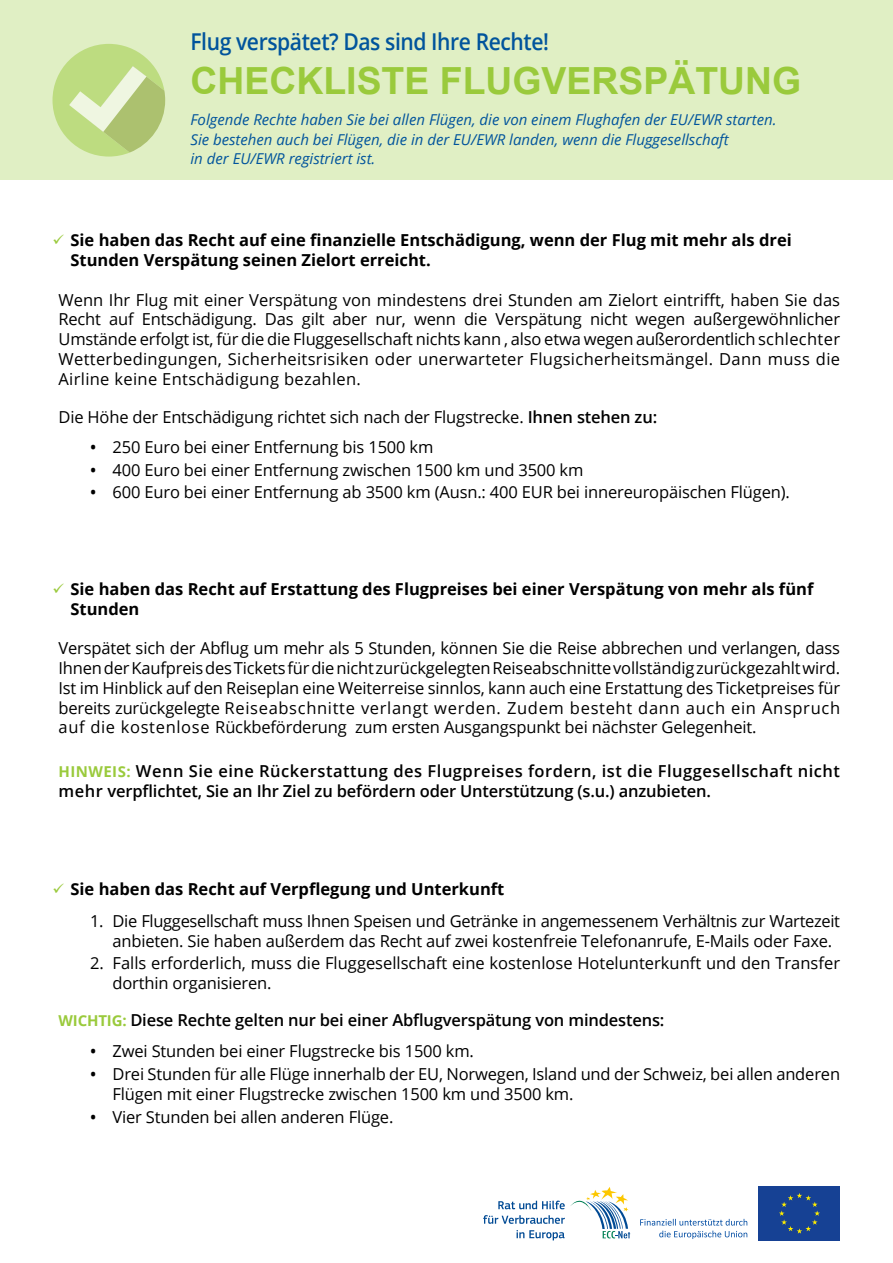
<style>
.page{position:relative;width:893px;height:1263px;background:#fff}
.page>*{position:absolute;margin:0;border:0;box-sizing:border-box;transform-origin:0 0}
.t1{font:700 37.35px "Arial";color:#9aca3c}
.t2{font:600 23.25px "Open Sans";letter-spacing:-.02em;color:#01549c;scale:.91 1}
.t3{font:16.5px/19.8px "Open Sans";letter-spacing:-.01em;color:#000}
.t4{font:700 16.5px/19.8px "Open Sans";color:#000}
.t5{font:600 16.5px/19.8px "Open Sans";letter-spacing:.03em;color:#000}
.t6{font:600 16.5px "Open Sans";letter-spacing:-.01em;color:#000}
.t7{font:italic 15px/19.5px "Open Sans";color:#01549c}
.s1{font-weight:600}
.s2{font-weight:700;font-size:15px;color:#9aca3c}
</style>
<div class="page">
<div style="left:0;top:0;width:893px;height:179px;background:#e0efc4"></div>
<div style="left:759px;top:1186px;width:81px;height:54px;background:#164194"></div>
<svg style="left:779px;top:1193px;width:41px;height:40px"></svg>
<svg style="left:640px;top:1219px;width:107px;height:20px"></svg>
<svg style="left:483px;top:1187px;width:147px;height:53px"></svg>
<svg style="left:53px;top:44px;width:112px;height:113px"></svg>
<h2 class="t2" style="left:190px;top:25px;width:395px">Flug verspätet? Das sind Ihre Rechte!</h2>
<h1 class="t1" style="left:190px;top:55px;width:612px">CHECKLISTE FLUGVERSPÄTUNG</h1>
<p class="t7" style="left:190px;top:109px;width:588px">Folgende Rechte haben Sie bei allen Flügen, die von einem Flughafen der EU/EWR starten.<br>Sie bestehen auch bei Flügen, die in der EU/EWR landen, wenn die Fluggesellschaft<br>in der EU/EWR registriert ist.</p>
<p class="t4" style="left:70px;top:230px;width:723px">Sie haben das Recht auf eine finanzielle Entschädigung, wenn der Flug mit mehr als drei<br>Stunden Verspätung seinen Zielort erreicht.</p>
<p class="t3" style="left:59px;top:289px;width:783px;text-align:justify">Wenn Ihr Flug mit einer Verspätung von mindestens drei Stunden am Zielort eintrifft, haben Sie das Recht auf Entschädigung. Das gilt aber nur, wenn die Verspätung nicht wegen außergewöhnlicher Umstände erfolgt ist, für die die Fluggesellschaft nichts kann , also etwa wegen außerordentlich schlechter Wetterbedingungen, Sicherheitsrisiken oder unerwarteter Flugsicherheitsmängel. Dann muss die Airline keine Entschädigung bezahlen.</p>
<p class="t3" style="left:59px;top:406px;width:600px">Die Höhe der Entschädigung richtet sich nach der Flugstrecke. <span class="s1">Ihnen stehen zu:</span></p>
<p class="t3" style="left:90px;top:436px;width:345px"><span class="s1">•</span> 250 Euro bei einer Entfernung bis 1500 km</p>
<p class="t3" style="left:90px;top:459px;width:495px"><span class="s1">•</span> 400 Euro bei einer Entfernung zwischen 1500 km und 3500 km</p>
<p class="t3" style="left:90px;top:482px;width:701px"><span class="s1">•</span> 600 Euro bei einer Entfernung ab 3500 km (Ausn.: 400 EUR bei innereuropäischen Flügen).</p>
<p class="t4" style="left:70px;top:579px;width:744px">Sie haben das Recht auf Erstattung des Flugpreises bei einer Verspätung von mehr als fünf<br>Stunden</p>
<p class="t3" style="left:59px;top:638px;width:783px;text-align:justify">Verspätet sich der Abflug um mehr als 5 Stunden, können Sie die Reise abbrechen und verlangen, dass Ihnen der Kaufpreis des Tickets für die nicht zurückgelegten Reiseabschnitte vollständig zurückgezahlt wird.<br>Ist im Hinblick auf den Reiseplan eine Weiterreise sinnlos, kann auch eine Erstattung des Ticketpreises für bereits zurückgelegte Reiseabschnitte verlangt werden. Zudem besteht dann auch ein Anspruch auf die kostenlose Rückbeförderung zum ersten Ausgangspunkt bei nächster Gelegenheit.</p>
<p class="t5" style="left:58px;top:761px;width:783px"><span class="s2">HINWEIS:</span> Wenn Sie eine Rückerstattung des Flugpreises fordern, ist die Fluggesellschaft nicht mehr verpflichtet, Sie an Ihr Ziel zu befördern oder Unterstützung (s.u.) anzubieten.</p>
<p class="t4" style="left:70px;top:879px;width:435px">Sie haben das Recht auf Verpflegung und Unterkunft</p>
<p class="t3" style="left:113px;top:910px;width:729px;text-indent:-23px">1. Die Fluggesellschaft muss Ihnen Speisen und Getränke in angemessenem Verhältnis zur Wartezeit anbieten. Sie haben außerdem das Recht auf zwei kostenfreie Telefonanrufe, E-Mails oder Faxe.</p>
<p class="t3" style="left:113px;top:953px;width:729px;text-indent:-23px">2. Falls erforderlich, muss die Fluggesellschaft eine kostenlose Hotelunterkunft und den Transfer dorthin organisieren.</p>
<p class="t6" style="left:58px;top:1008px;width:607px"><span class="s2">WICHTIG:</span> Diese Rechte gelten nur bei einer Abflugverspätung von mindestens:</p>
<p class="t3" style="left:90px;top:1041px;width:386px"><span class="s1">•</span> Zwei Stunden bei einer Flugstrecke bis 1500 km.</p>
<p class="t3" style="left:113px;top:1064px;width:729px;text-indent:-23px"><span class="s1">•</span> Drei Stunden für alle Flüge innerhalb der EU, Norwegen, Island und der Schweiz, bei allen anderen<br>Flügen mit einer Flugstrecke zwischen 1500 km und 3500 km.</p>
<p class="t3" style="left:90px;top:1106px;width:305px"><span class="s1">•</span> Vier Stunden bei allen anderen Flüge.</p>
</div>
